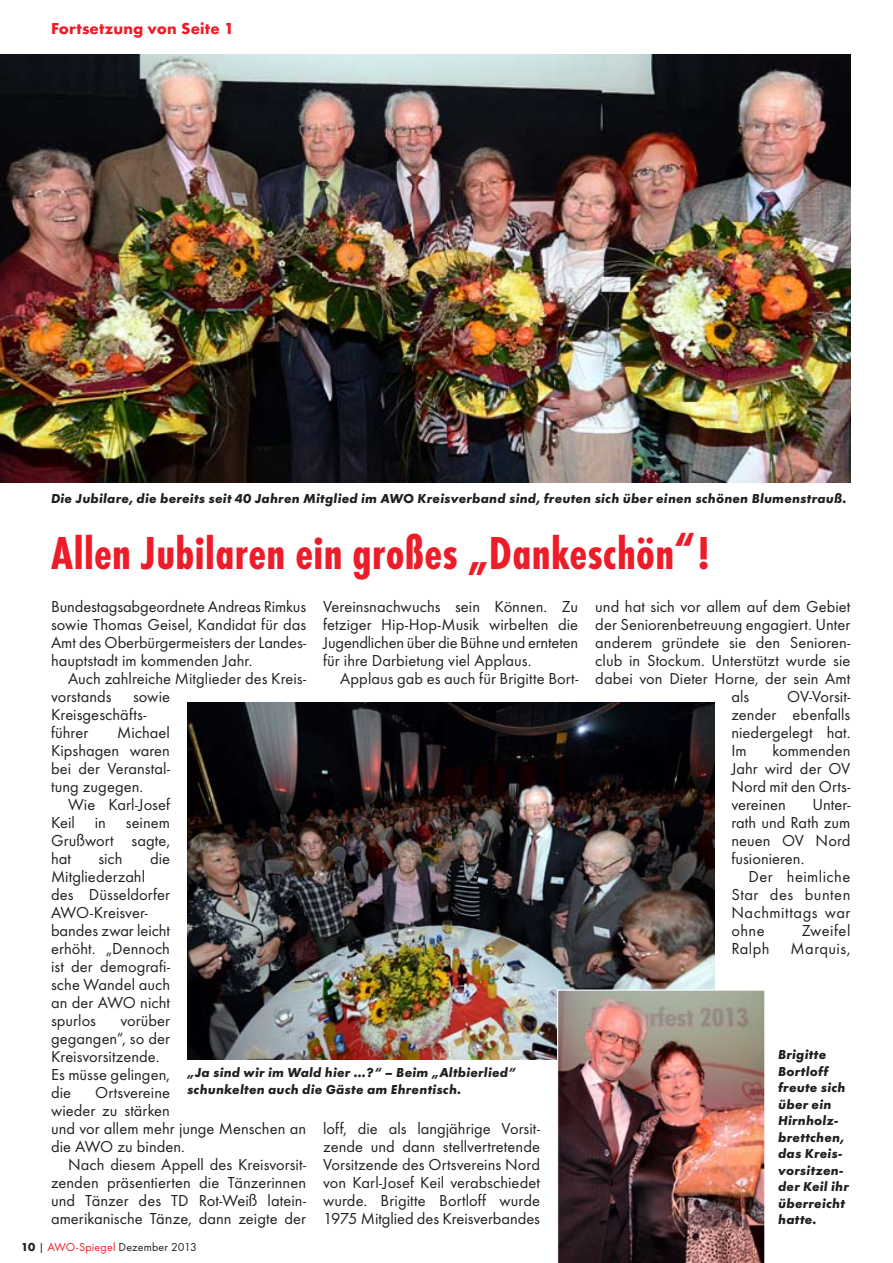
<style>
.page{position:relative;width:893px;height:1263px;background:#fff}
.page>*{position:absolute;margin:0;border:0;box-sizing:border-box;transform-origin:0 0}
.t1{font:700 condensed 48px "Futura T";letter-spacing:.005em;color:#ee1c28}
.t2{font:16.5px/18px "Futura T";color:#231f20;text-align:justify}
.t3{font:700 16.5px "Futura T";letter-spacing:.01em;color:#ee1c28}
.t4{font:16.5px "Futura T";letter-spacing:.025em;color:#231f20}
.t5{font:16.5px "Futura T";letter-spacing:.03em;color:#231f20}
.t6{font:italic 700 13.5px/16.5px "Futura T";letter-spacing:.015em;color:#231f20}
.t7{font:12px "Futura T";letter-spacing:.015em;color:#231f20}
.s1{font-weight:700}
.s2{color:#ee1c28}
</style>
<div class="page">
<img style="left:0;top:54px;width:850px;height:429px">
<img style="left:187px;top:702px;width:527px;height:357px">
<img style="left:557px;top:989px;width:208px;height:274px">
<p class="t3" style="left:51px;top:18px;width:185px">Fortsetzung von Seite 1</p>
<p class="t6" style="left:51px;top:491px;width:797px">Die Jubilare, die bereits seit 40 Jahren Mitglied im AWO Kreisverband sind, freuten sich über einen schönen Blumenstrauß.</p>
<h1 class="t1" style="left:51px;top:525px;width:661px">Allen Jubilaren ein großes „Dankeschön“!</h1>
<p class="t2" style="left:51px;top:597px;width:257px">Bundestagsabgeordnete Andreas Rimkus sowie Thomas Geisel, Kandidat für das Amt des Oberbürgermeisters der Landes&shy;hauptstadt im kommenden Jahr.</p>
<p class="t2" style="left:51px;top:669px;width:257px;text-indent:17px">Auch zahlreiche Mitglieder des Kreis&shy;vorstands</p>
<p class="t2" style="left:323px;top:597px;width:257px">Vereinsnachwuchs sein Können. Zu fetziger Hip-Hop-Musik wirbelten die Jugendlichen über die Bühne und ernteten für ihre Darbietung viel Applaus.</p>
<p class="t2" style="left:340px;top:669px;width:240px">Applaus gab es auch für Brigitte Bort-</p>
<p class="t2" style="left:51px;top:687px;width:121px;text-align:left;text-indent:82px">sowie<br>Kreisgeschäfts&shy;führer</p>
<p class="t2" style="left:51px;top:723px;width:121px;text-indent:66px">Michael Kipshagen waren bei der Veranstal&shy;tung zugegen.</p>
<p class="t2" style="left:51px;top:795px;width:121px;text-indent:17px">Wie Karl-Josef Keil in seinem Grußwort sagte, hat</p>
<p class="t2" style="left:98px;top:849px;width:26px">sich</p>
<p class="t2" style="left:150px;top:849px;width:22px">die</p>
<p class="t2" style="left:51px;top:867px;width:121px;text-align:left">Mitgliederzahl des Düsseldorfer<br>AWO-Kreisver&shy;bandes zwar leicht erhöht. „Dennoch ist der demografi&shy;sche Wandel auch an der AWO nicht spurlos</p>
<p class="t2" style="left:51px;top:1011px;width:121px;text-align:left;text-indent:69px">vorüber gegangen“, so der<br>Kreisvorsitzende.<br>Es müsse gelingen, die</p>
<p class="t6" style="left:187px;top:1065px;width:330px">„Ja sind wir im Wald hier …?“ – Beim „Altbierlied“ schunkelten auch die Gäste am Ehrentisch.</p>
<p class="t2" style="left:51px;top:1083px;width:257px;text-align:left;text-indent:44px">Ortsvereine<br>wieder zu stärken<br>und vor allem mehr junge Menschen an die AWO zu binden.</p>
<p class="t2" style="left:51px;top:1155px;width:257px;text-indent:17px">Nach diesem Appell des Kreisvorsit&shy;zenden präsentierten die Tänzerinnen und Tänzer des TD Rot-Weiß latein&shy;amerikanische Tänze, dann zeigte der</p>
<p class="t2" style="left:323px;top:1119px;width:218px">loff, die als langjährige Vorsit&shy;zende und dann stellvertretende Vorsitzende des Ortsvereins Nord von Karl-Josef Keil verabschiedet wurde. Brigitte Bortloff wurde 1975 Mitglied des Kreisverbandes</p>
<p class="t7" style="left:21px;top:1240px;width:177px"><span class="s1">10</span> | <span class="s2">AWO-Spiegel</span> Dezember 2013</p>
<p class="t2" style="left:595px;top:597px;width:257px">und hat sich vor allem auf dem Gebiet</p>
<p class="t2" style="left:595px;top:615px;width:257px">der Seniorenbetreuung engagiert. Unter</p>
<p class="t2" style="left:595px;top:633px;width:257px">anderem gründete sie den Senioren-</p>
<p class="t2" style="left:595px;top:651px;width:257px">club in Stockum. Unterstützt wurde sie</p>
<p class="t2" style="left:595px;top:669px;width:257px">dabei von Dieter Horne, der sein Amt</p>
<p class="t2" style="left:731px;top:687px;width:19px">als</p>
<p class="t2" style="left:731px;top:687px;width:121px;text-indent:56px">OV-Vorsit&shy;zender ebenfalls niedergelegt hat.<br>Im</p>
<p class="t2" style="left:731px;top:741px;width:121px;text-indent:41px">kommenden Jahr wird der OV Nord mit den Orts&shy;vereinen</p>
<p class="t2" style="left:731px;top:795px;width:121px;text-indent:81px">Unter&shy;rath und Rath zum neuen OV Nord fusionieren.</p>
<p class="t2" style="left:731px;top:867px;width:121px;text-indent:17px">Der heimliche Star des bunten Nachmittags war ohne</p>
<p class="t5" style="left:802px;top:921px;width:50px">Zweifel</p>
<p class="t2" style="left:731px;top:939px;width:40px">Ralph</p>
<p class="t4" style="left:791px;top:939px;width:61px">Marquis,</p>
<p class="t6" style="left:778px;top:1046px;width:72px">Brigitte<br>Bortloff freute sich über ein<br>Hirnholz&shy;brettchen, das Kreis&shy;vorsitzen&shy;der Keil ihr überreicht hatte.</p>
</div>
